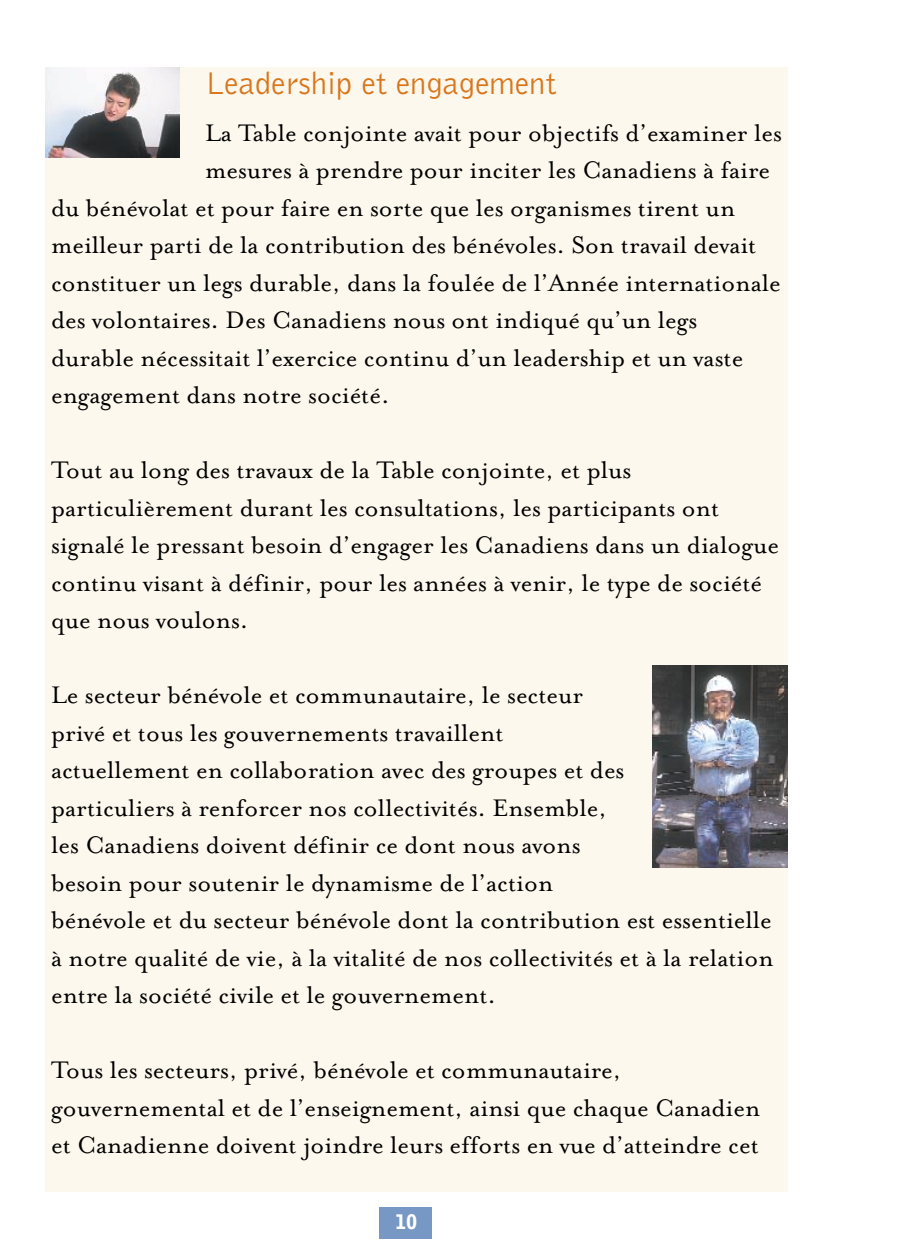
<style>
.page{position:relative;width:900px;height:1260px;background:#fff}
.page>*{position:absolute;margin:0;border:0;box-sizing:border-box;transform-origin:0 0}
.t1{font:32.5px "Bell Gothic BT";color:#d8761b}
.t2{font:27.5px/37.5px "Mrs Eaves Roman";color:#000}
.t3{font:900 20px "Bell Gothic BT";color:#fff}
</style>
<div class="page">
<div style="left:45px;top:68px;width:742px;height:1124px;background:#fcf8ed"></div>
<img style="left:45px;top:68px;width:135px;height:90px">
<img style="left:652px;top:665px;width:136px;height:203px">
<div style="left:379px;top:1208px;width:53px;height:31px;background:#7798c4"></div>
<p class="t1" style="left:205px;top:72px;width:353px">Leadership et engagement</p>
<p class="t2" style="left:205px;top:113px;width:579px">La Table conjointe avait pour objectifs d’examiner les</p>
<p class="t2" style="left:205px;top:150px;width:567px">mesures à prendre pour inciter les Canadiens à faire</p>
<p class="t2" style="left:51px;top:188px;width:686px">du bénévolat et pour faire en sorte que les organismes tirent un</p>
<p class="t2" style="left:51px;top:225px;width:707px">meilleur parti de la contribution des bénévoles. Son travail devait</p>
<p class="t2" style="left:51px;top:263px;width:731px">constituer un legs durable, dans la foulée de l’Année internationale</p>
<p class="t2" style="left:51px;top:300px;width:648px">des volontaires. Des Canadiens nous ont indiqué qu’un legs</p>
<p class="t2" style="left:51px;top:338px;width:694px">durable nécessitait l’exercice continu d’un leadership et un vaste</p>
<p class="t2" style="left:51px;top:375px;width:340px">engagement dans notre société.</p>
<p class="t2" style="left:51px;top:450px;width:729px">Tout au long des travaux de la Table conjointe, et plus particulièrement durant les consultations, les participants ont signalé le pressant besoin d’engager les Canadiens dans un dialogue continu visant à définir, pour les années à venir, le type de société que nous voulons.</p>
<p class="t2" style="left:51px;top:675px;width:724px">Le secteur bénévole et communautaire, le secteur<br>privé et tous les gouvernements travaillent<br>actuellement en collaboration avec des groupes et des<br>particuliers à renforcer nos collectivités. Ensemble,<br>les Canadiens doivent définir ce dont nous avons<br>besoin pour soutenir le dynamisme de l’action<br>bénévole et du secteur bénévole dont la contribution est essentielle à notre qualité de vie, à la vitalité de nos collectivités et à la relation entre la société civile et le gouvernement.</p>
<p class="t2" style="left:51px;top:1050px;width:711px">Tous les secteurs, privé, bénévole et communautaire, gouvernemental et de l’enseignement, ainsi que chaque Canadien et Canadienne doivent joindre leurs efforts en vue d’atteindre cet</p>
<p class="t3" style="left:395px;top:1215px;width:24px">10</p>
</div>
